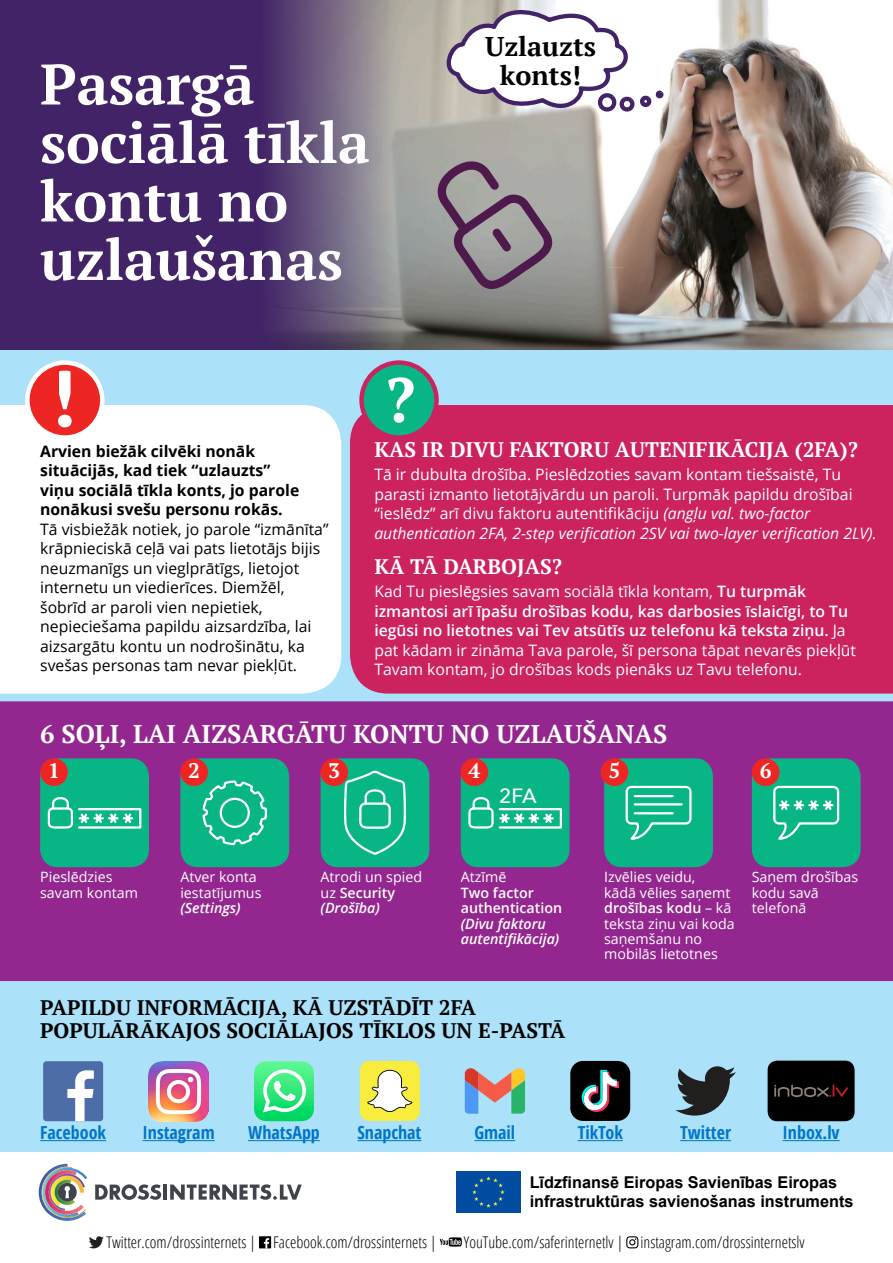
<style>
.page{position:relative;width:893px;height:1263px;background:#fff}
.page>*{position:absolute;margin:0;border:0;box-sizing:border-box;transform-origin:0 0}
.t1{font:700 57px/58.5px "PT Serif";color:#fff}
.t2{font:700 27px/28.5px "PT Serif";color:#000;text-align:center}
.t3{font:700 25.5px "PT Serif";color:#fff}
.t4{font:700 21px/22.6px "PT Serif";color:#000}
.t5{font:700 21px "PT Serif";color:#fff}
.t6{font:500 20.55px "Avenir Next";color:#fff}
.t7{font:700 condensed 18px "Open Sans";color:#0076ca}
.t8{font:700 16.35px/19.5px "Arial";color:#000}
.t9{font:300 condensed 16.05px "Open Sans";color:#000}
.t10{font:15.75px/19.5px "Open Sans";color:#fff}
.t11{font:15.75px/19.5px "Open Sans";color:#000}
.t12{font:700 15.75px/19.5px "Open Sans";color:#000}
.t13{font:14.25px/15.5px "Open Sans";color:#fff}
.t14{font:italic 600 14.25px/15.5px "Open Sans";color:#fff}
.t15{font:600 14.25px/15.5px "Open Sans";color:#fff}
.s1{font-style:italic}
.s2{font-weight:600}
.s3{font-weight:600;font-style:italic}
</style>
<div class="page">
<div style="left:0;top:0;width:893px;height:1235px;background:#abe1f9"></div>
<div style="left:0;top:0;width:893px;height:350px;background:#422367"></div>
<div style="left:0;top:405px;width:341px;height:288px;background:#fff"></div>
<div style="left:350px;top:405px;width:543px;height:288px;background:#cd2260"></div>
<div style="left:0;top:701px;width:893px;height:280px;background:#94268f"></div>
<div style="left:27px;top:363px;width:75px;height:75px;background:#ed2623;border-radius:50%"></div>
<div style="left:25px;top:360px;width:80px;height:80px;border:4px solid #fff;border-radius:50%"></div>
<svg style="left:58px;top:371px;width:14px;height:56px"></svg>
<div style="left:362px;top:363px;width:74px;height:75px;background:#08b685;border-radius:50%"></div>
<div style="left:359px;top:360px;width:80px;height:80px;border:4px solid #cd2260;border-radius:50%"></div>
<svg style="left:388px;top:377px;width:26px;height:46px"></svg>
<div style="left:40px;top:758px;width:109px;height:109px;background:#08b685;border-radius:18px"></div>
<svg style="left:47px;top:797px;width:95px;height:32px"></svg>
<div style="left:180px;top:758px;width:109px;height:109px;background:#08b685;border-radius:18px"></div>
<svg style="left:202px;top:780px;width:66px;height:66px"></svg>
<div style="left:321px;top:758px;width:108px;height:109px;background:#08b685;border-radius:18px"></div>
<svg style="left:344px;top:770px;width:61px;height:85px"></svg>
<div style="left:461px;top:758px;width:109px;height:109px;background:#08b685;border-radius:18px"></div>
<svg style="left:468px;top:797px;width:94px;height:32px"></svg>
<div style="left:604px;top:758px;width:109px;height:109px;background:#08b685;border-radius:18px"></div>
<svg style="left:625px;top:785px;width:67px;height:55px"></svg>
<div style="left:752px;top:758px;width:109px;height:109px;background:#08b685;border-radius:18px"></div>
<svg style="left:773px;top:785px;width:67px;height:55px"></svg>
<div style="left:40px;top:758px;width:28px;height:28px;background:#ed2623;border-radius:50%"></div>
<div style="left:180px;top:758px;width:28px;height:28px;background:#ed2623;border-radius:50%"></div>
<div style="left:320px;top:758px;width:28px;height:28px;background:#ed2623;border-radius:50%"></div>
<div style="left:460px;top:758px;width:28px;height:28px;background:#ed2623;border-radius:50%"></div>
<div style="left:601px;top:758px;width:27px;height:28px;background:#ed2623;border-radius:50%"></div>
<div style="left:752px;top:758px;width:27px;height:28px;background:#ed2623;border-radius:50%"></div>
<img style="left:271px;top:0;width:622px;height:350px">
<svg style="left:427px;top:155px;width:128px;height:138px;background:#91888f"></svg>
<svg style="left:441px;top:7px;width:226px;height:109px;background:#e1dde1"></svg>
<div style="left:0;top:1152px;width:893px;height:111px;background:#fff"></div>
<hr style="left:163px;top:1184px;width:4px;height:15px;background:#41434b">
<svg style="left:170px;top:1184px;width:132px;height:16px"></svg>
<img style="left:38px;top:1164px;width:49px;height:57px">
<svg style="left:95px;top:1184px;width:66px;height:16px"></svg>
<div style="left:456px;top:1171px;width:64px;height:42px;background:#024da1"></div>
<svg style="left:472px;top:1176px;width:33px;height:31px"></svg>
<svg style="left:89px;top:1236px;width:15px;height:12px"></svg>
<div style="left:259px;top:1236px;width:12px;height:12px;background:#000"></div>
<svg style="left:264px;top:1238px;width:5px;height:10px"></svg>
<svg style="left:440px;top:1237px;width:22px;height:9px"></svg>
<svg style="left:626px;top:1236px;width:12px;height:12px"></svg>
<div style="left:43px;top:1061px;width:60px;height:60px;background:#4d6da8;border-radius:3px"></div>
<svg style="left:67px;top:1070px;width:27px;height:51px"></svg>
<hr style="left:40px;top:1140px;width:66px;height:1px;background:#0076ca">
<img style="left:149px;top:1062px;width:60px;height:60px">
<hr style="left:142px;top:1140px;width:73px;height:1px;background:#0076ca">
<svg style="left:675px;top:1066px;width:61px;height:49px"></svg>
<hr style="left:680px;top:1140px;width:51px;height:1px;background:#0076ca">
<svg style="left:254px;top:1061px;width:60px;height:60px;background:#56eb95"></svg>
<hr style="left:248px;top:1140px;width:72px;height:1px;background:#0076ca">
<div style="left:360px;top:1061px;width:60px;height:60px;background:#f8ed3c;border-radius:10px"></div>
<svg style="left:367px;top:1070px;width:45px;height:42px"></svg>
<hr style="left:357px;top:1140px;width:64px;height:1px;background:#0076ca">
<svg style="left:465px;top:1068px;width:60px;height:46px"></svg>
<hr style="left:474px;top:1140px;width:41px;height:1px;background:#0076ca">
<div style="left:570px;top:1061px;width:60px;height:60px;background:#000;border-radius:13px"></div>
<svg style="left:582px;top:1070px;width:37px;height:42px"></svg>
<hr style="left:578px;top:1140px;width:45px;height:1px;background:#0076ca">
<div style="left:768px;top:1061px;width:87px;height:60px;background:#000;border-radius:10px"></div>
<svg style="left:774px;top:1085px;width:74px;height:12px"></svg>
<hr style="left:783px;top:1140px;width:57px;height:1px;background:#0076ca">
<h1 class="t1" style="left:40px;top:54px;width:331px">Pasargā sociālā tīkla kontu no uzlaušanas</h1>
<h2 class="t2" style="left:485px;top:32px;width:112px">Uzlauzts konts!</h2>
<p class="t12" style="left:40px;top:441px;width:261px">Arvien biežāk cilvēki nonāk situācijās, kad tiek “uzlauzts” viņu sociālā tīkla konts, jo parole nonākusi svešu personu rokās.</p>
<p class="t11" style="left:40px;top:519px;width:290px">Tā visbiežāk notiek, jo parole “izmānīta” krāpnieciskā ceļā vai pats lietotājs bijis neuzmanīgs un vieglprātīgs, lietojot internetu un viedierīces. Diemžēl, šobrīd ar paroli vien nepietiek, nepieciešama papildu aizsardzība, lai aizsargātu kontu un nodrošinātu, ka svešas personas tam nevar piekļūt.</p>
<h3 class="t5" style="left:374px;top:435px;width:485px">KAS IR DIVU FAKTORU AUTENIFIKĀCIJA (2FA)?</h3>
<p class="t10" style="left:374px;top:465px;width:504px">Tā ir dubulta drošība. Pieslēdzoties savam kontam tiešsaistē, Tu parasti izmanto lietotājvārdu un paroli. Turpmāk papildu drošībai “ieslēdz” arī divu faktoru autentifikāciju <span class="s1">(angļu val. two-factor authentication 2FA, 2-step verification 2SV vai two-layer verification 2LV).</span></p>
<h3 class="t5" style="left:374px;top:552px;width:189px">KĀ TĀ DARBOJAS?</h3>
<p class="t10" style="left:374px;top:581px;width:483px">Kad Tu pieslēgsies savam sociālā tīkla kontam, <span class="s2">Tu turpmāk izmantosi arī īpašu drošības kodu, kas darbosies īslaicīgi, to Tu iegūsi no lietotnes vai Tev atsūtīs uz telefonu kā teksta ziņu.</span> Ja pat kādam ir zināma Tava parole, šī persona tāpat nevarēs piekļūt Tavam kontam, jo drošības kods pienāks uz Tavu telefonu.</p>
<h3 class="t3" style="left:40px;top:717px;width:629px">6 SOĻI, LAI AIZSARGĀTU KONTU NO UZLAUŠANAS</h3>
<h3 class="t5" style="left:48px;top:757px;width:13px">1</h3>
<h3 class="t5" style="left:188px;top:757px;width:13px">2</h3>
<h3 class="t5" style="left:328px;top:757px;width:13px">3</h3>
<h3 class="t5" style="left:468px;top:757px;width:13px">4</h3>
<h3 class="t5" style="left:608px;top:757px;width:13px">5</h3>
<h3 class="t5" style="left:760px;top:757px;width:13px">6</h3>
<p class="t13" style="left:40px;top:869px;width:99px">Pieslēdzies savam kontam</p>
<p class="t13" style="left:180px;top:869px;width:83px">Atver konta iestatījumus</p>
<p class="t14" style="left:180px;top:900px;width:62px">(Settings)</p>
<p class="t13" style="left:321px;top:869px;width:103px">Atrodi un spied uz <span class="s2">Security </span><span class="s3">(Drošība)</span></p>
<h3 class="t6" style="left:499px;top:778px;width:39px">2FA</h3>
<p class="t13" style="left:461px;top:869px;width:47px">Atzīmē</p>
<p class="t15" style="left:461px;top:884px;width:103px">Two factor authentication</p>
<p class="t14" style="left:461px;top:915px;width:100px">(Divu faktoru autentifikācija)</p>
<h3 class="t4" style="left:40px;top:996px;width:527px">PAPILDU INFORMĀCIJA, KĀ UZSTĀDĪT 2FA<br>POPULĀRĀKAJOS SOCIĀLAJOS TĪKLOS UN E-PASTĀ</h3>
<p class="t13" style="left:604px;top:869px;width:132px">Izvēlies veidu,<br>kādā vēlies saņemt <span class="s2">drošības kodu</span> – kā teksta ziņu vai koda saņemšanu no mobilās lietotnes</p>
<p class="t13" style="left:752px;top:869px;width:108px">Saņem drošības kodu savā telefonā</p>
<p class="t7" style="left:40px;top:1120px;width:67px">Facebook</p>
<p class="t7" style="left:142px;top:1120px;width:74px">Instagram</p>
<p class="t7" style="left:248px;top:1120px;width:73px">WhatsApp</p>
<p class="t7" style="left:357px;top:1120px;width:65px">Snapchat</p>
<p class="t7" style="left:474px;top:1120px;width:42px">Gmail</p>
<p class="t7" style="left:578px;top:1120px;width:47px">TikTok</p>
<p class="t7" style="left:680px;top:1120px;width:52px">Twitter</p>
<p class="t7" style="left:783px;top:1120px;width:59px">Inbox.lv</p>
<p class="t8" style="left:530px;top:1173px;width:325px">Līdzfinansē Eiropas Savienības Eiropas infrastruktūras savienošanas instruments</p>
<p class="t9" style="left:106px;top:1232px;width:332px">Twitter.com/drossinternets | Facebook.com/drossinternets |</p>
<p class="t9" style="left:464px;top:1232px;width:342px">YouTube.com/saferinternetlv | instagram.com/drossinternetslv</p>
</div>
